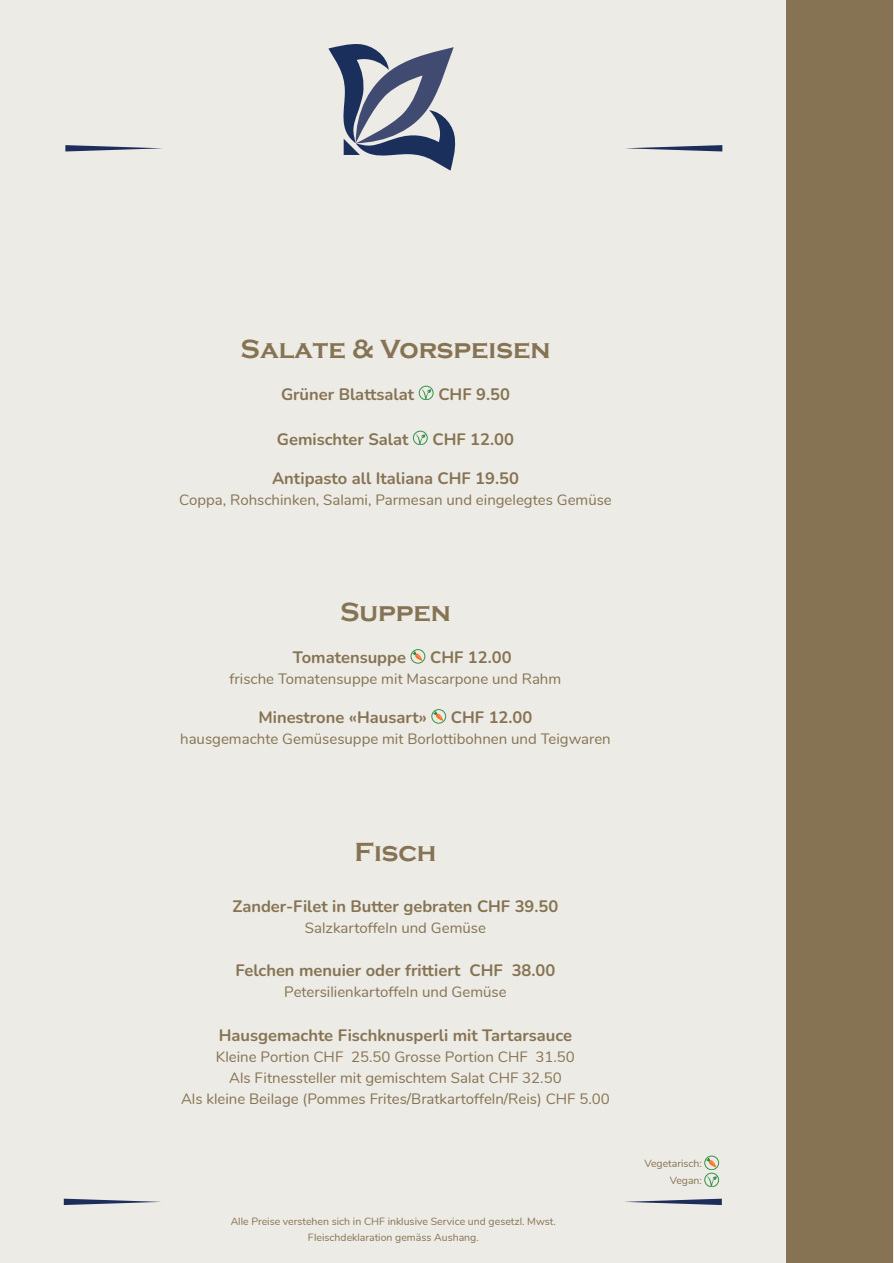
<style>
.page{position:relative;width:894px;height:1263px;background:#edebe5}
.page>*{position:absolute;margin:0;border:0;box-sizing:border-box;transform-origin:0 0}
.t1{font:700 27px "Copperplate Gothic";color:#857353}
.t2{font:700 16.5px "Nunito";color:#857353}
.t3{font:15px/21px "Nunito";color:#857353;text-align:center}
.t4{font:10.5px/16.5px "Nunito";color:#857353;text-align:center}
</style>
<div class="page">
<svg style="left:328px;top:44px;width:128px;height:127px"></svg>
<div style="left:787px;top:0;width:106px;height:1263px;background:#857353"></div>
<svg style="left:64px;top:1199px;width:97px;height:6px"></svg>
<svg style="left:625px;top:1199px;width:97px;height:6px"></svg>
<svg style="left:65px;top:145px;width:97px;height:6px"></svg>
<svg style="left:625px;top:145px;width:97px;height:6px"></svg>
<div style="left:419px;top:386px;width:14px;height:14px;border:1px solid #349348;border-radius:50%"></div>
<svg style="left:422px;top:389px;width:9px;height:11px"></svg>
<div style="left:413px;top:431px;width:14px;height:14px;border:1px solid #349348;border-radius:50%"></div>
<svg style="left:416px;top:434px;width:10px;height:11px"></svg>
<svg style="left:413px;top:651px;width:9px;height:10px"></svg>
<div style="left:411px;top:649px;width:14px;height:14px;border:1px solid #349348;border-radius:50%"></div>
<svg style="left:433px;top:711px;width:10px;height:10px"></svg>
<div style="left:432px;top:709px;width:14px;height:14px;border:1px solid #349348;border-radius:50%"></div>
<svg style="left:706px;top:1157px;width:10px;height:10px"></svg>
<div style="left:704px;top:1156px;width:15px;height:14px;border:1px solid #349348;border-radius:50%"></div>
<div style="left:704px;top:1173px;width:15px;height:14px;border:1px solid #349348;border-radius:50%"></div>
<svg style="left:707px;top:1176px;width:10px;height:11px"></svg>
<h1 class="t1" style="left:241px;top:334px;width:311px">Salate &amp; Vorspeisen</h1>
<p class="t2" style="left:281px;top:383px;width:135px">Grüner Blattsalat</p>
<p class="t2" style="left:438px;top:383px;width:73px">CHF 9.50</p>
<p class="t2" style="left:277px;top:428px;width:133px">Gemischter Salat</p>
<p class="t2" style="left:433px;top:428px;width:83px">CHF 12.00</p>
<p class="t2" style="left:272px;top:467px;width:248px">Antipasto all Italiana CHF 19.50</p>
<p class="t3" style="left:179px;top:488px;width:434px">Coppa, Rohschinken, Salami, Parmesan und eingelegtes Gemüse</p>
<h1 class="t1" style="left:340px;top:597px;width:112px">Suppen</h1>
<p class="t2" style="left:293px;top:646px;width:115px">Tomatensuppe</p>
<p class="t2" style="left:430px;top:646px;width:83px">CHF 12.00</p>
<p class="t3" style="left:230px;top:668px;width:333px">frische Tomatensuppe mit Mascarpone und Rahm</p>
<p class="t2" style="left:258px;top:706px;width:170px">Minestrone «Hausart»</p>
<p class="t2" style="left:451px;top:706px;width:83px">CHF 12.00</p>
<p class="t3" style="left:180px;top:728px;width:432px">hausgemachte Gemüsesuppe mit Borlottibohnen und Teigwaren</p>
<h1 class="t1" style="left:354px;top:837px;width:83px">Fisch</h1>
<p class="t2" style="left:232px;top:895px;width:327px">Zander-Filet in Butter gebraten CHF 39.50</p>
<p class="t3" style="left:305px;top:916px;width:183px">Salzkartoffeln und Gemüse</p>
<p class="t2" style="left:235px;top:959px;width:321px">Felchen menuier oder frittiert CHF 38.00</p>
<p class="t3" style="left:284px;top:981px;width:224px">Petersilienkartoffeln und Gemüse</p>
<p class="t2" style="left:219px;top:1024px;width:355px">Hausgemachte Fischknusperli mit Tartarsauce</p>
<p class="t3" style="left:181px;top:1045px;width:430px">Kleine Portion CHF 25.50 Grosse Portion CHF 31.50<br>Als Fitnessteller mit gemischtem Salat CHF 32.50<br>Als kleine Beilage (Pommes Frites/Bratkartoffeln/Reis) CHF 5.00</p>
<p class="t4" style="left:231px;top:1212px;width:327px">Alle Preise verstehen sich in CHF inklusive Service und gesetzl. Mwst.<br>Fleischdeklaration gemäss Aushang.</p>
<p class="t4" style="left:644px;top:1154px;width:59px;line-height:17.2px;text-align:right">Vegetarisch:<br>Vegan:</p>
</div>
